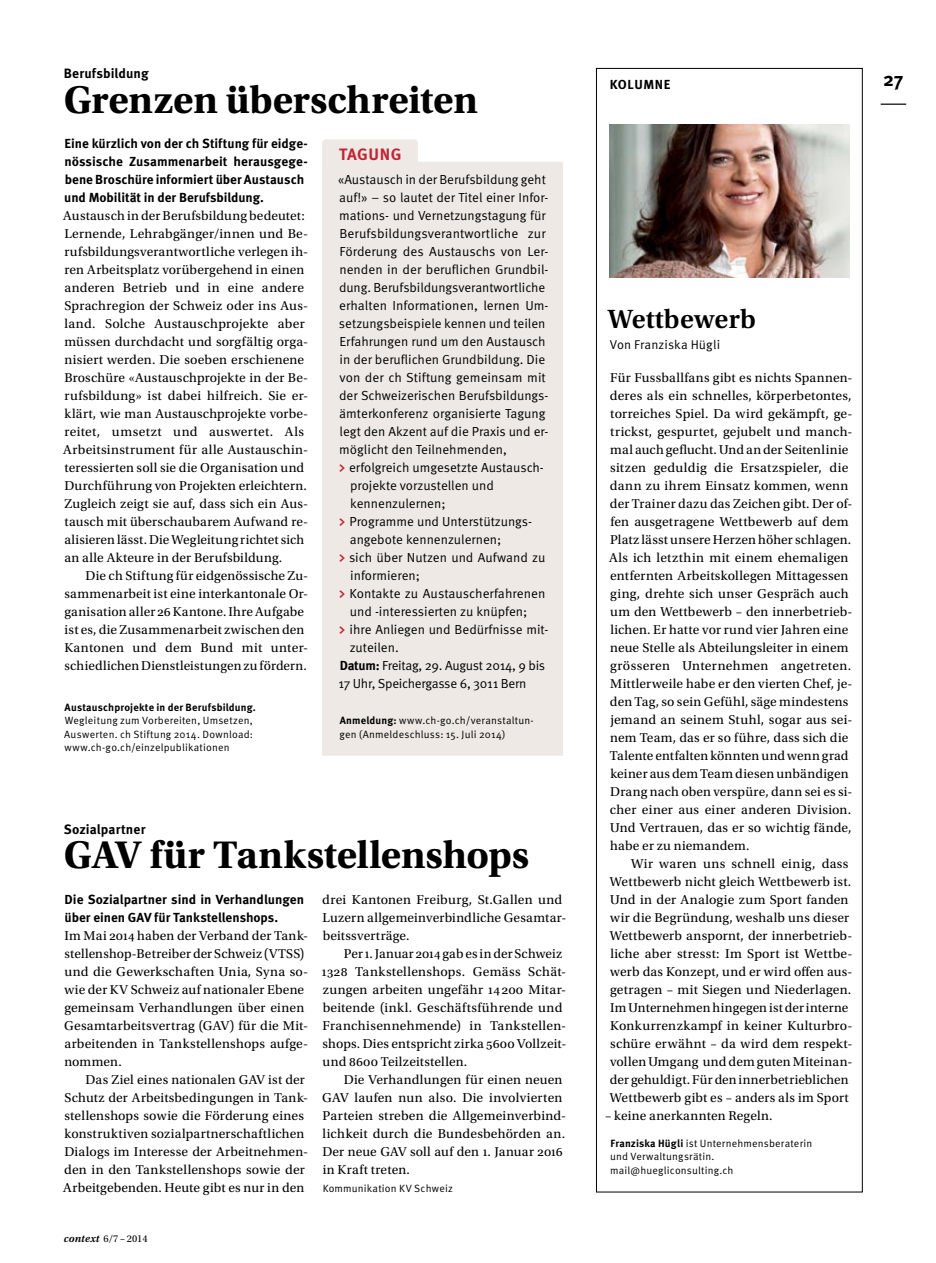
<style>
.page{position:relative;width:936px;height:1263px;background:#fff}
.page>*{position:absolute;margin:0;border:0;box-sizing:border-box;transform-origin:0 0}
.t1{font:700 40.5px "Utopia Std";letter-spacing:-.005em;color:#000}
.t2{font:600 27.75px "Utopia Std";letter-spacing:.005em;color:#000}
.t3{font:700 19.5px "Meta OT";color:#000}
.t4{font:700 16.5px "Meta OT";letter-spacing:.03em;color:#c12635}
.t5{font:13.5px/18px "Utopia Std";letter-spacing:.015em;color:#000}
.t6{font:700 13.5px "Meta OT";letter-spacing:.005em;color:#000}
.t7{font:13.2px "Meta OT";color:#000}
.t8{font:700 13.2px/18px "Meta OT";color:#000}
.t9{font:13.2px "Meta OT";letter-spacing:-.02em;color:#000}
.t10{font:700 13.2px "Meta OT";letter-spacing:.045em;color:#000}
.t11{font:12.75px "Meta OT";letter-spacing:.01em;color:#000}
.t12{font:10.5px/13.5px "Meta OT";letter-spacing:.015em;color:#000}
.t13{font:700 10.5px "Meta OT";letter-spacing:.015em;color:#000}
.t14{font:10.35px "Utopia Std";color:#000}
.s1{font-family:"The Serif B W7";font-weight:700;color:#c12635}
.s2{font-weight:700}
.s3{font-weight:600;font-style:italic;font-size:10.8px}
</style>
<div class="page">
<svg style="left:880px;top:104px;width:26px;height:1px"></svg>
<div style="left:322px;top:139px;width:241px;height:617px;background:#eee9e4"></div>
<img style="left:609px;top:125px;width:240px;height:153px">
<p class="t6" style="left:64px;top:65px;width:86px">Berufsbildung</p>
<h1 class="t1" style="left:64px;top:76px;width:415px">Grenzen überschreiten</h1>
<p class="t8" style="left:64px;top:135px;width:245px">Eine kürzlich von der ch Stiftung für eidge&shy;nössische Zusammenarbeit herausgege&shy;bene Broschüre informiert über Austausch und Mobilität in der Berufsbildung.</p>
<p class="t5" style="left:63px;top:207px;width:246px">Austausch in der Berufsbildung bedeutet:<br>Lernende, Lehrabgänger/innen und Be&shy;rufsbildungsverantwortliche verlegen ih&shy;ren Arbeitsplatz vorübergehend in einen anderen Betrieb und in eine andere Sprachregion der Schweiz oder ins Aus&shy;land. Solche Austauschprojekte aber müssen durchdacht und sorgfältig orga&shy;nisiert werden. Die soeben erschienene Broschüre «Austauschprojekte in der Be&shy;rufsbildung» ist dabei hilfreich. Sie er&shy;klärt, wie man Austauschprojekte vorbe&shy;reitet, umsetzt und auswertet. Als Arbeitsinstrument für alle Austauschin&shy;teressierten soll sie die Organisation und Durchführung von Projekten erleichtern.<br>Zugleich zeigt sie auf, dass sich ein Aus&shy;tausch mit überschaubarem Aufwand re&shy;alisieren lässt. Die Wegleitung richtet sich an alle Akteure in der Berufsbildung.</p>
<p class="t5" style="left:64px;top:567px;width:245px;text-indent:21px">Die ch Stiftung für eidgenössische Zu&shy;sammenarbeit ist eine interkantonale Or&shy;ganisation aller 26 Kantone. Ihre Aufgabe ist es, die Zusammenarbeit zwischen den Kantonen und dem Bund mit unter&shy;schiedlichen Dienstleistungen zu fördern.</p>
<p class="t13" style="left:65px;top:701px;width:193px">Austauschprojekte in der Berufsbildung.</p>
<p class="t12" style="left:64px;top:714px;width:190px;text-align:justify">Wegleitung zum Vorbereiten, Umsetzen, Auswerten. ch Stiftung 2014. Download: www.ch-go.ch/einzelpublikationen</p>
<p class="t4" style="left:339px;top:144px;width:64px">TAGUNG</p>
<p class="t7" style="left:338px;top:172px;width:210px">«Austausch in der Berufsbildung geht</p>
<p class="t7" style="left:339px;top:190px;width:211px">auf!» – so lautet der Titel einer Infor-</p>
<p class="t7" style="left:339px;top:208px;width:208px">mations- und Vernetzungstagung für</p>
<p class="t7" style="left:339px;top:226px;width:208px">Berufsbildungsverantwortliche zur</p>
<p class="t7" style="left:339px;top:244px;width:210px">Förderung des Austauschs von Ler-</p>
<p class="t7" style="left:339px;top:262px;width:211px">nenden in der beruflichen Grundbil-</p>
<p class="t7" style="left:339px;top:280px;width:208px">dung. Berufsbildungsverantwortliche</p>
<p class="t7" style="left:339px;top:298px;width:211px">erhalten Informationen, lernen Um-</p>
<p class="t7" style="left:339px;top:316px;width:208px">setzungsbeispiele kennen und teilen</p>
<p class="t7" style="left:339px;top:334px;width:207px">Erfahrungen rund um den Austausch</p>
<p class="t7" style="left:339px;top:352px;width:207px">in der beruflichen Grundbildung. Die</p>
<p class="t7" style="left:339px;top:370px;width:208px">von der ch Stiftung gemeinsam mit</p>
<p class="t7" style="left:339px;top:388px;width:211px">der Schweizerischen Berufsbildungs-</p>
<p class="t7" style="left:339px;top:406px;width:208px">ämterkonferenz organisierte Tagung</p>
<p class="t7" style="left:339px;top:424px;width:210px">legt den Akzent auf die Praxis und er-</p>
<p class="t7" style="left:339px;top:442px;width:169px">möglicht den Teilnehmenden,</p>
<p class="t7" style="left:338px;top:460px;width:207px"><span class="s1">&gt;</span> erfolgreich umgesetzte Austausch-</p>
<p class="t7" style="left:350px;top:478px;width:145px">projekte vorzustellen und</p>
<p class="t7" style="left:350px;top:496px;width:97px">kennenzulernen;</p>
<p class="t7" style="left:338px;top:514px;width:195px"><span class="s1">&gt;</span> Programme und Unterstützungs-</p>
<p class="t7" style="left:350px;top:532px;width:153px">angebote kennenzulernen;</p>
<p class="t7" style="left:338px;top:550px;width:209px"><span class="s1">&gt;</span> sich über Nutzen und Aufwand zu</p>
<p class="t7" style="left:350px;top:568px;width:71px">informieren;</p>
<p class="t7" style="left:338px;top:586px;width:208px"><span class="s1">&gt;</span> Kontakte zu Austauscherfahrenen</p>
<p class="t7" style="left:350px;top:604px;width:179px">und -interessierten zu knüpfen;</p>
<p class="t7" style="left:338px;top:622px;width:212px"><span class="s1">&gt;</span> ihre Anliegen und Bedürfnisse mit-</p>
<p class="t7" style="left:350px;top:640px;width:50px">zuteilen.</p>
<p class="t9" style="left:340px;top:658px;width:207px"><span class="s2">Datum:</span> Freitag, 29. August 2014, 9 bis</p>
<p class="t9" style="left:338px;top:676px;width:189px">17 Uhr, Speichergasse 6, 3011 Bern</p>
<p class="t12" style="left:339px;top:714px;width:196px"><span class="s2">Anmeldung:</span> www.ch-go.ch/veranstaltun&shy;gen (Anmeldeschluss: 15. Juli 2014)</p>
<p class="t6" style="left:64px;top:821px;width:83px">Sozialpartner</p>
<h1 class="t1" style="left:64px;top:832px;width:467px">GAV für Tankstellenshops</h1>
<p class="t8" style="left:65px;top:891px;width:241px">Die Sozialpartner sind in Verhandlungen über einen GAV für Tankstellenshops.</p>
<p class="t5" style="left:64px;top:927px;width:245px">Im Mai 2014 haben der Verband der Tank&shy;stellenshop-Betreiber der Schweiz (VTSS) und die Gewerkschaften Unia, Syna so&shy;wie der KV Schweiz auf nationaler Ebene gemeinsam Verhandlungen über einen Gesamtarbeitsvertrag (GAV) für die Mit&shy;arbeitenden in Tankstellenshops aufge&shy;nommen.</p>
<p class="t5" style="left:63px;top:1071px;width:246px;text-indent:22px">Das Ziel eines nationalen GAV ist der Schutz der Arbeitsbedingungen in Tank&shy;stellenshops sowie die Förderung eines konstruktiven sozialpartnerschaftlichen Dialogs im Interesse der Arbeitnehmen&shy;den in den Tankstellenshops sowie der Arbeitgebenden. Heute gibt es nur in den</p>
<p class="t5" style="left:322px;top:891px;width:245px">drei Kantonen Freiburg, St.Gallen und<br>Luzern allgemeinverbindliche Gesamtar&shy;beitssverträge.</p>
<p class="t5" style="left:322px;top:945px;width:246px;text-indent:22px">Per 1. Januar 2014 gab es in der Schweiz 1328 Tankstellenshops. Gemäss Schät&shy;zungen arbeiten ungefähr 14 200 Mitar&shy;beitende (inkl. Geschäftsführende und Franchisennehmende) in Tankstellen&shy;shops. Dies entspricht zirka 5600 Vollzeit&shy;und 8600 Teilzeitstellen.</p>
<p class="t5" style="left:322px;top:1071px;width:245px;text-indent:21px">Die Verhandlungen für einen neuen GAV laufen nun also. Die involvierten Parteien streben die Allgemeinverbind&shy;lichkeit durch die Bundesbehörden an.<br>Der neue GAV soll auf den 1. Januar 2016 in Kraft treten.</p>
<p class="t12" style="left:323px;top:1182px;width:132px">Kommunikation KV Schweiz</p>
<p class="t14" style="left:64px;top:1232px;width:85px"><span class="s3">context</span> 6/7 – 2014</p>
<p class="t10" style="left:609px;top:76px;width:62px">KOLUMNE</p>
<h3 class="t3" style="left:883px;top:67px;width:22px">27</h3>
<h2 class="t2" style="left:607px;top:304px;width:150px">Wettbewerb</h2>
<p class="t11" style="left:610px;top:337px;width:112px">Von Franziska Hügli</p>
<p class="t5" style="left:609px;top:369px;width:245px">Für Fussballfans gibt es nichts Spannen&shy;deres als ein schnelles, körperbetontes, torreiches Spiel. Da wird gekämpft, ge&shy;trickst, gespurtet, gejubelt und manch&shy;mal auch geflucht. Und an der Seitenlinie sitzen geduldig die Ersatzspieler, die dann zu ihrem Einsatz kommen, wenn der Trainer dazu das Zeichen gibt. Der of&shy;fen ausgetragene Wettbewerb auf dem Platz lässt unsere Herzen höher schlagen.<br>Als ich letzthin mit einem ehemaligen entfernten Arbeitskollegen Mittagessen ging, drehte sich unser Gespräch auch um den Wettbewerb – den innerbetrieb&shy;lichen. Er hatte vor rund vier Jahren eine neue Stelle als Abteilungsleiter in einem grösseren Unternehmen angetreten.<br>Mittlerweile habe er den vierten Chef, je&shy;den Tag, so sein Gefühl, säge mindestens jemand an seinem Stuhl, sogar aus sei&shy;nem Team, das er so führe, dass sich die Talente entfalten könnten und wenn grad keiner aus dem Team diesen unbändigen Drang nach oben verspüre, dann sei es si&shy;cher einer aus einer anderen Division.<br>Und Vertrauen, das er so wichtig fände, habe er zu niemandem.</p>
<p class="t5" style="left:610px;top:855px;width:244px;text-indent:21px">Wir waren uns schnell einig, dass Wettbewerb nicht gleich Wettbewerb ist.<br>Und in der Analogie zum Sport fanden wir die Begründung, weshalb uns dieser Wettbewerb anspornt, der innerbetrieb&shy;liche aber stresst: Im Sport ist Wettbe&shy;werb das Konzept, und er wird offen aus&shy;getragen – mit Siegen und Niederlagen.<br>Im Unternehmen hingegen ist der interne Konkurrenzkampf in keiner Kulturbro&shy;schüre erwähnt – da wird dem respekt&shy;vollen Umgang und dem guten Miteinan&shy;der gehuldigt. Für den innerbetrieblichen Wettbewerb gibt es – anders als im Sport</p>
<p class="t5" style="left:605px;top:1107px;width:169px">– keine anerkannten Regeln.</p>
<p class="t12" style="left:610px;top:1136px;width:204px"><span class="s2">Franziska Hügli</span> ist Unternehmensberaterin und Verwaltungsrätin. mail@huegliconsulting.ch</p>
</div>
